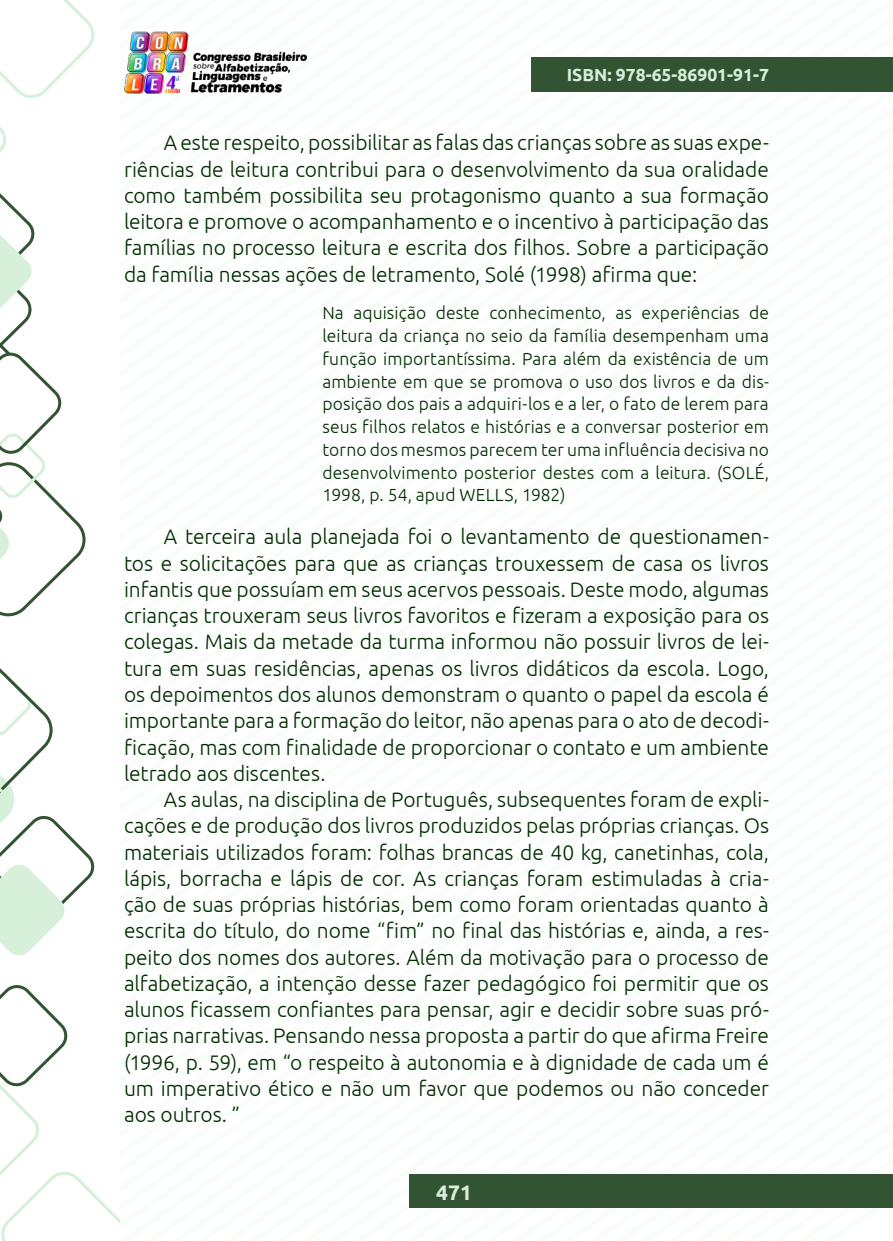
<style>
.page{position:relative;width:893px;height:1241px;background:#fff}
.page>*{position:absolute;margin:0;border:0;box-sizing:border-box;transform-origin:0 0}
._8_CORPO{font:300 21px/26.2px "Ubuntu";letter-spacing:-.005em;color:#002b00;text-align:justify}
.t1{font:700 21px "Ubuntu";color:#d6efda}
._12_CITACAO{font:300 17.5px/22.8px "Ubuntu";letter-spacing:.005em;color:#002b00;text-align:justify}
.t2{font:700 17.5px "Ubuntu";color:#d6efda}
</style>
<div class="page">
<div style="left:410px;top:1174px;width:483px;height:33px;background:#335433"></div>
<img style="left:124px;top:31px;width:182px;height:62px">
<div style="left:532px;top:57px;width:361px;height:35px;background:#335433"></div>
<svg style="left:0;top:985px;width:119px;height:255px"></svg>
<svg style="left:0;top:0;width:94px;height:616px"></svg>
<svg style="left:0;top:668px;width:94px;height:288px"></svg>
<p class="t2" style="left:567px;top:64px;width:204px">ISBN: 978-65-86901-91-7</p>
<p class="_8_CORPO" style="left:124px;top:129px;width:646px;text-indent:40px">A este respeito, possibilitar as falas das crianças sobre as suas expe&shy;riências de leitura contribui para o desenvolvimento da sua oralidade como também possibilita seu protagonismo quanto a sua formação leitora e promove o acompanhamento e o incentivo à participação das famílias no processo leitura e escrita dos filhos. Sobre a participação da família nessas ações de letramento, Solé (1998) afirma que:</p>
<p class="_12_CITACAO" style="left:322px;top:301px;width:448px">Na aquisição deste conhecimento, as experiências de leitura da criança no seio da família desempenham uma função importantíssima. Para além da existência de um ambiente em que se promova o uso dos livros e da dis&shy;posição dos pais a adquiri-los e a ler, o fato de lerem para seus filhos relatos e histórias e a conversar posterior em torno dos mesmos parecem ter uma influência decisiva no desenvolvimento posterior destes com a leitura. (SOLÉ, 1998, p. 54, apud WELLS, 1982)</p>
<p class="_8_CORPO" style="left:124px;top:523px;width:646px;text-indent:40px">A terceira aula planejada foi o levantamento de questionamen&shy;tos e solicitações para que as crianças trouxessem de casa os livros infantis que possuíam em seus acervos pessoais. Deste modo, algumas crianças trouxeram seus livros favoritos e fizeram a exposição para os colegas. Mais da metade da turma informou não possuir livros de lei&shy;tura em suas residências, apenas os livros didáticos da escola. Logo, os depoimentos dos alunos demonstram o quanto o papel da escola é importante para a formação do leitor, não apenas para o ato de decodi&shy;ficação, mas com finalidade de proporcionar o contato e um ambiente letrado aos discentes.</p>
<p class="_8_CORPO" style="left:124px;top:785px;width:646px;text-indent:40px">As aulas, na disciplina de Português, subsequentes foram de expli&shy;cações e de produção dos livros produzidos pelas próprias crianças. Os materiais utilizados foram: folhas brancas de 40 kg, canetinhas, cola, lápis, borracha e lápis de cor. As crianças foram estimuladas à cria&shy;ção de suas próprias histórias, bem como foram orientadas quanto à escrita do título, do nome “fim” no final das histórias e, ainda, a res&shy;peito dos nomes dos autores. Além da motivação para o processo de alfabetização, a intenção desse fazer pedagógico foi permitir que os alunos ficassem confiantes para pensar, agir e decidir sobre suas pró&shy;prias narrativas. Pensando nessa proposta a partir do que afirma Freire (1996, p. 59), em “o respeito à autonomia e à dignidade de cada um é um imperativo ético e não um favor que podemos ou não conceder aos outros. ”</p>
<p class="t1" style="left:436px;top:1178px;width:37px">471</p>
</div>
